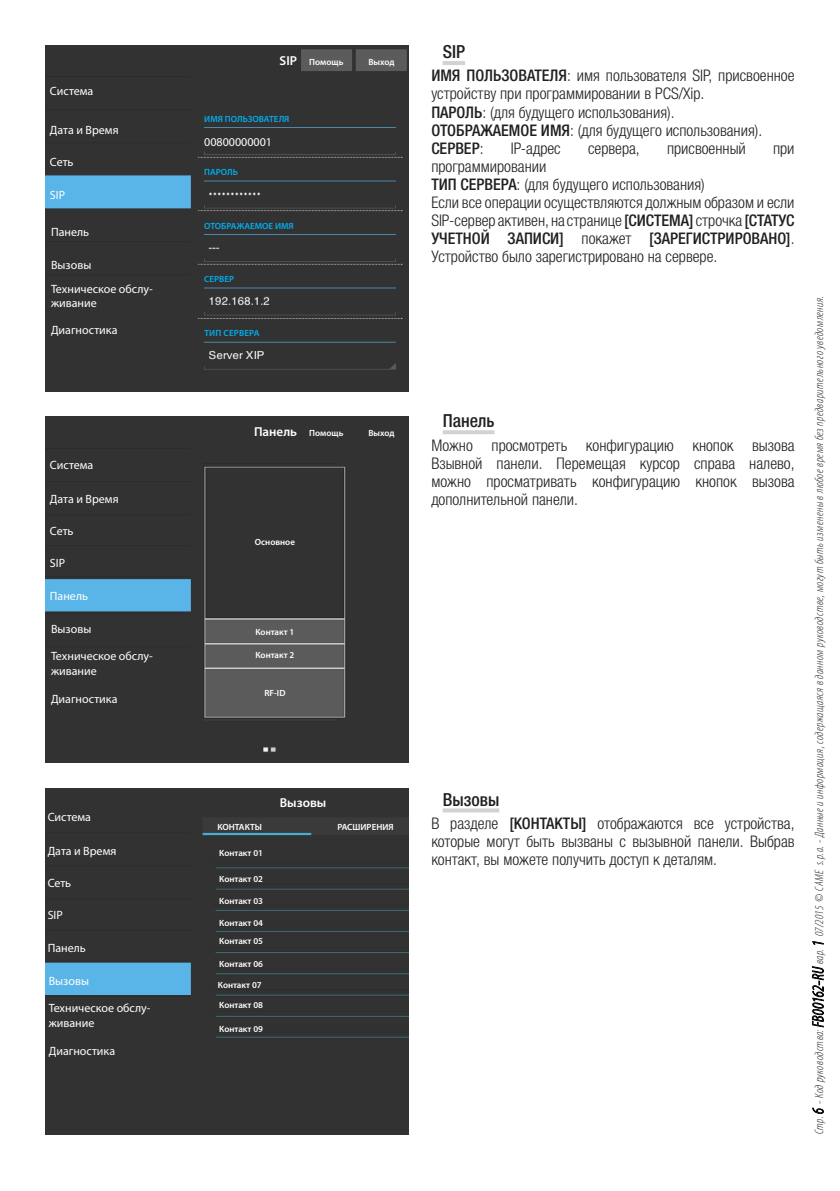
<style>
.page{position:relative;width:840px;height:1191px;background:#fff}
.page>*{position:absolute;margin:0;border:0;box-sizing:border-box;transform-origin:0 0}
.t1{font:500 condensed 18px "Helvetica Neue LTW1 G";color:#231f20}
.t2{font:300 condensed 16px/18px "Helvetica Neue LTW1 G";color:#231f20}
.t3{font:600 13px "Myriad Pro";color:#fff}
.t4{font:12px/14.4px "Myriad Pro";color:#fff}
.t5{font:italic 300 condensed 12px "Myriad Pro";letter-spacing:.04em;color:#231f20}
.t6{font:600 9px/17.8px "Myriad Pro";color:#fff}
.t7{font:600 9px "Myriad Pro";color:#00aeef}
.t8{font:600 9px "Myriad Pro";letter-spacing:.02em;color:#00aeef}
.s1{font-size:13px}
.s2{font-size:9px}
.s3{font-weight:500}
.s4{font-size:16px}
</style>
<div class="page">
<img style="left:45px;top:45px;width:363px;height:346px">
<img style="left:45px;top:416px;width:363px;height:346px">
<div style="left:45px;top:788px;width:363px;height:346px;background:#323232"></div>
<svg style="left:812px;top:1107px;width:12px;height:7px"></svg>
<svg style="left:812px;top:966px;width:12px;height:62px"></svg>
<svg style="left:812px;top:941px;width:12px;height:4px"></svg>
<hr style="left:442px;top:61px;width:23px;height:4px;background:#d1d2d4">
<hr style="left:442px;top:430px;width:52px;height:4px;background:#d1d2d4">
<svg style="left:442px;top:808px;width:57px;height:4px"></svg>
<p class="t4" style="left:50px;top:84px;width:45px">Система</p>
<p class="t4" style="left:50px;top:123px;width:70px">Дата и Время</p>
<p class="t4" style="left:50px;top:155px;width:25px">Сеть</p>
<p class="t4" style="left:50px;top:188px;width:17px">SIP</p>
<p class="t4" style="left:51px;top:225px;width:40px">Панель</p>
<p class="t4" style="left:51px;top:258px;width:42px">Вызовы</p>
<p class="t4" style="left:51px;top:282px;width:103px">Техническое обслу&shy;живание</p>
<p class="t4" style="left:51px;top:323px;width:68px">Диагностика</p>
<p class="t4" style="left:50px;top:457px;width:45px">Система</p>
<p class="t4" style="left:50px;top:492px;width:70px">Дата и Время</p>
<p class="t4" style="left:50px;top:524px;width:25px">Сеть</p>
<p class="t4" style="left:50px;top:556px;width:17px">SIP</p>
<p class="t4" style="left:50px;top:588px;width:40px">Панель</p>
<p class="t4" style="left:51px;top:622px;width:42px">Вызовы</p>
<p class="t4" style="left:51px;top:649px;width:103px">Техническое обслу&shy;живание</p>
<p class="t4" style="left:51px;top:692px;width:68px">Диагностика</p>
<p class="t4" style="left:48px;top:809px;width:45px">Система</p>
<p class="t4" style="left:48px;top:844px;width:70px">Дата и Время</p>
<p class="t4" style="left:48px;top:876px;width:25px">Сеть</p>
<p class="t4" style="left:48px;top:908px;width:17px">SIP</p>
<p class="t4" style="left:48px;top:940px;width:40px">Панель</p>
<p class="t4" style="left:49px;top:974px;width:42px">Вызовы</p>
<p class="t4" style="left:49px;top:1001px;width:103px">Техническое обслу&shy;живание</p>
<p class="t4" style="left:49px;top:1044px;width:68px">Диагностика</p>
<p class="t6" style="left:279px;top:53px;width:65px"><span class="s1">SIP</span> Помощь</p>
<p class="t6" style="left:368px;top:53px;width:28px">Выход</p>
<p class="t7" style="left:204px;top:114px;width:87px">ИМЯ ПОЛЬЗОВАТЕЛЯ</p>
<p class="t4" style="left:204px;top:135px;width:69px">00800000001</p>
<p class="t7" style="left:204px;top:167px;width:35px">ПАРОЛЬ</p>
<p class="t7" style="left:204px;top:221px;width:91px">ОТОБРАЖАЕМОЕ ИМЯ</p>
<p class="t7" style="left:204px;top:274px;width:31px">СЕРВЕР</p>
<p class="t8" style="left:204px;top:328px;width:57px">ТИП СЕРВЕРА</p>
<p class="t3" style="left:254px;top:424px;width:91px">Панель <span class="s2">Помощь</span></p>
<p class="t6" style="left:368px;top:424px;width:28px">Выход</p>
<p class="t6" style="left:255px;top:533px;width:42px">Основное</p>
<p class="t6" style="left:255px;top:623px;width:40px">Контакт 1</p>
<p class="t6" style="left:255px;top:646px;width:40px">Контакт 2</p>
<p class="t6" style="left:264px;top:684px;width:23px">RF-ID</p>
<p class="t3" style="left:279px;top:795px;width:48px">Вызовы</p>
<p class="t6" style="left:217px;top:818px;width:46px">КОНТАКТЫ</p>
<p class="t6" style="left:337px;top:818px;width:58px">РАСШИРЕНИЯ</p>
<p class="t6" style="left:219px;top:844px;width:45px">Контакт 01</p>
<p class="t6" style="left:219px;top:870px;width:45px">Контакт 02</p>
<p class="t6" style="left:219px;top:891px;width:45px">Контакт 03</p>
<p class="t6" style="left:219px;top:914px;width:45px">Контакт 04<br>Контакт 05</p>
<p class="t6" style="left:219px;top:955px;width:45px">Контакт 06</p>
<p class="t6" style="left:218px;top:975px;width:47px;line-height:19.6px">Контакт 07<br>Контакт 08</p>
<p class="t6" style="left:219px;top:1019px;width:45px">Контакт 09</p>
<p class="t1" style="left:442px;top:41px;width:24px">SIP</p>
<p class="t2" style="left:431px;top:67px;width:364px"><span class="s3">ИМЯ ПОЛЬЗОВАТЕЛЯ</span>: имя пользователя SIP, присвоенное устройству при программировании в PCS/Xip.<br><span class="s3">ПАРОЛЬ</span>: (для будущего использования).<br><span class="s3">ОТОБРАЖАЕМОЕ ИМЯ</span>: (для будущего использования).<br><span class="s3">СЕРВЕР</span>:</p>
<p class="t2" style="left:510px;top:139px;width:52px">IP-адрес</p>
<p class="t2" style="left:587px;top:139px;width:53px">сервера,</p>
<p class="t2" style="left:666px;top:139px;width:80px">присвоенный</p>
<p class="t2" style="left:772px;top:139px;width:23px">при</p>
<p class="t2" style="left:431px;top:157px;width:364px">программировании<br><span class="s3">ТИП СЕРВЕРА</span>: (для будущего использования)<br>Если все операции осуществляются должным образом и если SIP-сервер активен, на странице <span class="s3">[СИСТЕМА]</span> строчка <span class="s3">[СТАТУС УЧЕТНОЙ ЗАПИСИ]</span> покажет <span class="s3">[ЗАРЕГИСТРИРОВАНО]</span>.<br>Устройство было зарегистрировано на сервере.</p>
<p class="t1" style="left:442px;top:410px;width:53px">Панель</p>
<p class="t2" style="left:431px;top:436px;width:364px;text-align:justify">Можно просмотреть конфигурацию кнопок вызова Bзывной панели. Перемещая курсор справа налево, можно просматривать конфигурацию кнопок вызова дополнительной панели.</p>
<p class="t1" style="left:442px;top:788px;width:58px">Вызовы</p>
<p class="t2" style="left:431px;top:814px;width:364px;text-align:justify">В разделе <span class="s3">[КОНТАКТЫ]</span> отображаются все устройства, которые могут быть вызваны с вызывной панели. Выбрав контакт, вы можете получить доступ к деталям.</p>
<p class="t5" style="left:811px;top:1134px;width:840px;rotate:-90deg">Стр. <span class="s4">6</span> - Код руководства: <span class="s4">FB00162-RU</span> вар. <span class="s4">1</span> 07/2015 © CAME s.p.a. - Данные и информация, содержащаяся в данном руководстве, могут быть изменены в любое время без предварительного уведомления.</p>
</div>
